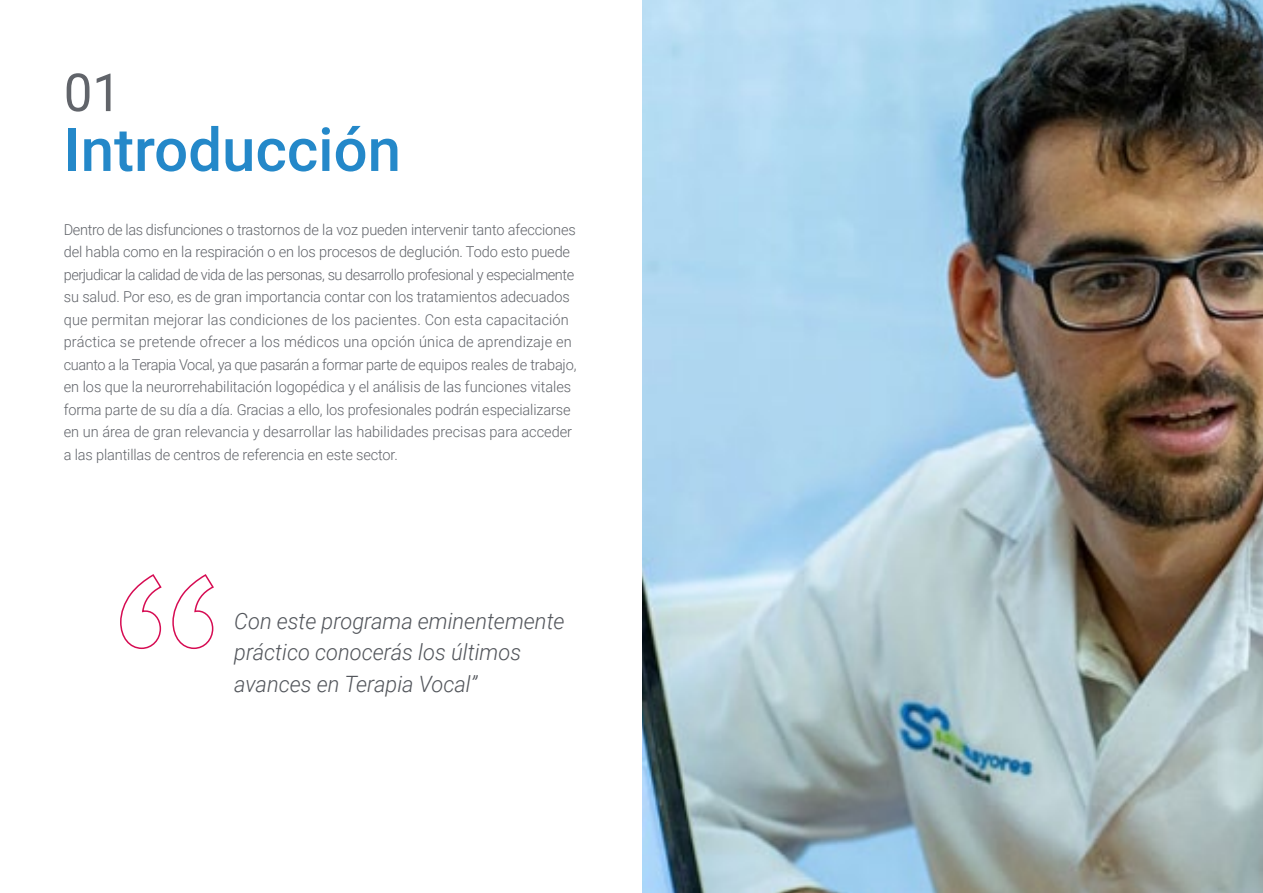
<style>
.page{position:relative;width:1263px;height:893px;background:#fff}
.page>*{position:absolute;margin:0;border:0;box-sizing:border-box;transform-origin:0 0}
.t1{font:500 60px "Roboto";color:#2488c9}
.t2{font:52.5px "Roboto";color:#61646a}
.t3{font:italic 300 22.5px/31.5px "Roboto";color:#52555b}
.t4{font:300 15px/22.5px "Roboto";letter-spacing:-.01em;color:#61646a}
</style>
<div class="page">
<svg style="left:120px;top:574px;width:94px;height:75px"></svg>
<img style="left:642px;top:0;width:621px;height:893px">
<h2 class="t2" style="left:64px;top:56px;width:59px">01</h2>
<h1 class="t1" style="left:64px;top:108px;width:339px">Introducción</h1>
<p class="t4" style="left:64px;top:217px;width:514px">Dentro de las disfunciones o trastornos de la voz pueden intervenir tanto afecciones del habla como en la respiración o en los procesos de deglución. Todo esto puede perjudicar la calidad de vida de las personas, su desarrollo profesional y especialmente su salud. Por eso, es de gran importancia contar con los tratamientos adecuados que permitan mejorar las condiciones de los pacientes. Con esta capacitación práctica se pretende ofrecer a los médicos una opción única de aprendizaje en cuanto a la Terapia Vocal, ya que pasarán a formar parte de equipos reales de trabajo, en los que la neurorrehabilitación logopédica y el análisis de las funciones vitales forma parte de su día a día. Gracias a ello, los profesionales podrán especializarse en un área de gran relevancia y desarrollar las habilidades precisas para acceder a las plantillas de centros de referencia en este sector.</p>
<h3 class="t3" style="left:234px;top:604px;width:332px">Con este programa eminentemente práctico conocerás los últimos avances en Terapia Vocal”</h3>
</div>
